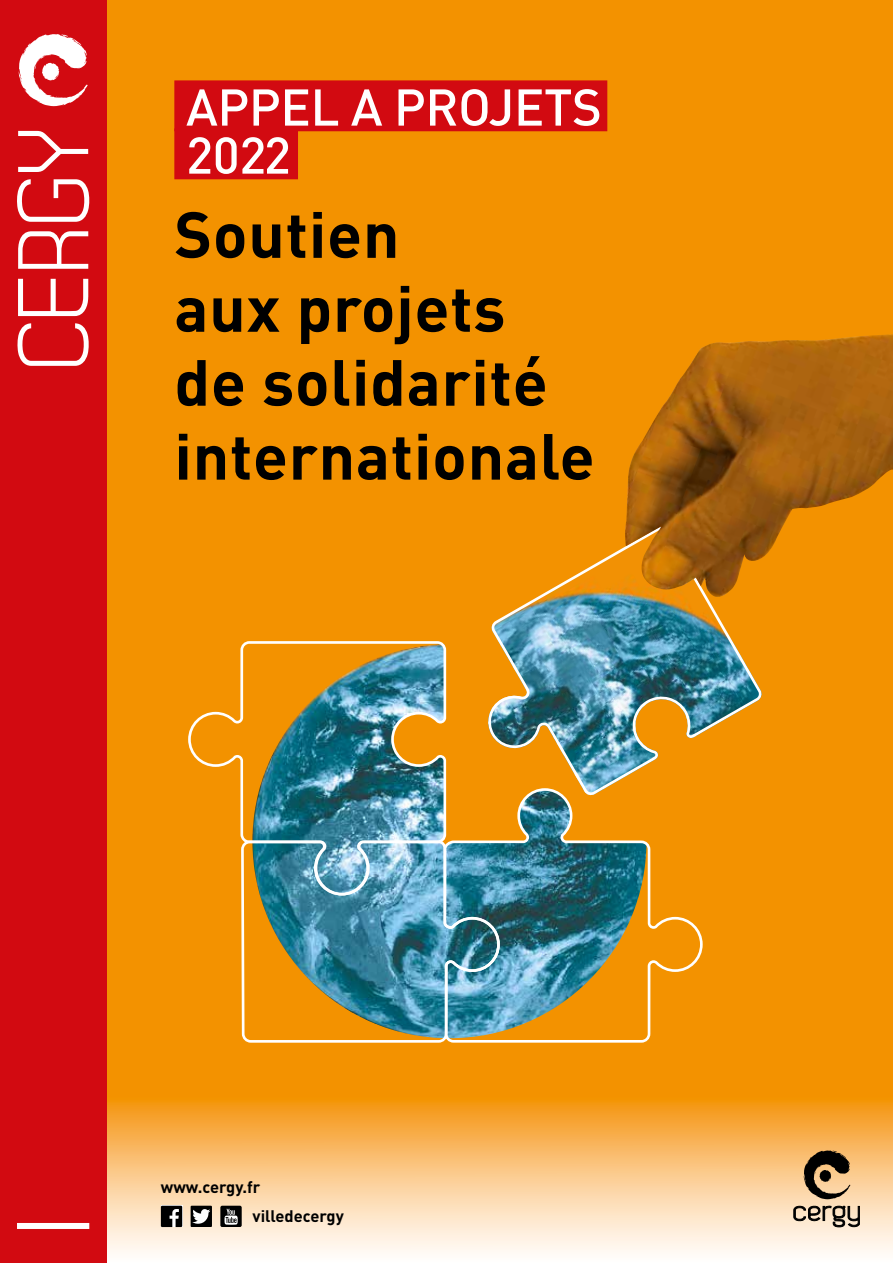
<style>
.page{position:relative;width:893px;height:1263px;background:#fff}
.page>*{position:absolute;margin:0;border:0;box-sizing:border-box;transform-origin:0 0}
.t1{font:700 64.05px/73.9px "DIN";letter-spacing:.01em;color:#000}
.t2{font:500 50.85px/48px "DIN";letter-spacing:-.01em;color:#fff}
.t3{font:700 16.5px/29.5px "DIN";color:#000}
</style>
<div class="page">
<svg style="left:106px;top:1096px;width:787px;height:167px"></svg>
<div style="left:38px;top:0;width:855px;height:1096px;background:#f39200"></div>
<img style="left:488px;top:547px;width:274px;height:241px">
<img style="left:624px;top:334px;width:269px;height:272px">
<img style="left:188px;top:641px;width:258px;height:199px">
<svg style="left:241px;top:840px;width:202px;height:203px"></svg>
<img style="left:443px;top:788px;width:260px;height:255px">
<div style="left:174px;top:80px;width:433px;height:51px;background:#d20a11"></div>
<div style="left:174px;top:128px;width:124px;height:51px;background:#d20a11"></div>
<div style="left:0;top:0;width:106px;height:1263px;background:#d20a11"></div>
<svg style="left:19px;top:34px;width:69px;height:72px"></svg>
<svg style="left:17px;top:323px;width:72px;height:43px"></svg>
<svg style="left:18px;top:279px;width:70px;height:37px"></svg>
<svg style="left:18px;top:231px;width:70px;height:38px"></svg>
<svg style="left:17px;top:179px;width:72px;height:43px"></svg>
<svg style="left:18px;top:131px;width:70px;height:41px"></svg>
<div style="left:17px;top:1223px;width:72px;height:6px;background:#fff"></div>
<svg style="left:804px;top:1150px;width:46px;height:49px"></svg>
<svg style="left:794px;top:1205px;width:66px;height:22px"></svg>
<svg style="left:161px;top:1206px;width:21px;height:21px"></svg>
<div style="left:191px;top:1206px;width:21px;height:21px;background:#000"></div>
<svg style="left:192px;top:1209px;width:18px;height:15px"></svg>
<div style="left:220px;top:1206px;width:22px;height:21px;background:#000;border-radius:2px"></div>
<svg style="left:224px;top:1209px;width:14px;height:16px"></svg>
<p class="t2" style="left:186px;top:82px;width:417px">APPEL A PROJETS<br>2022</p>
<p class="t1" style="left:174px;top:195px;width:422px">Soutien<br>aux projets<br>de solidarité internationale</p>
<p class="t3" style="left:253px;top:1171px;width:93px;text-indent:-92px">www.cergy.fr villedecergy</p>
</div>
